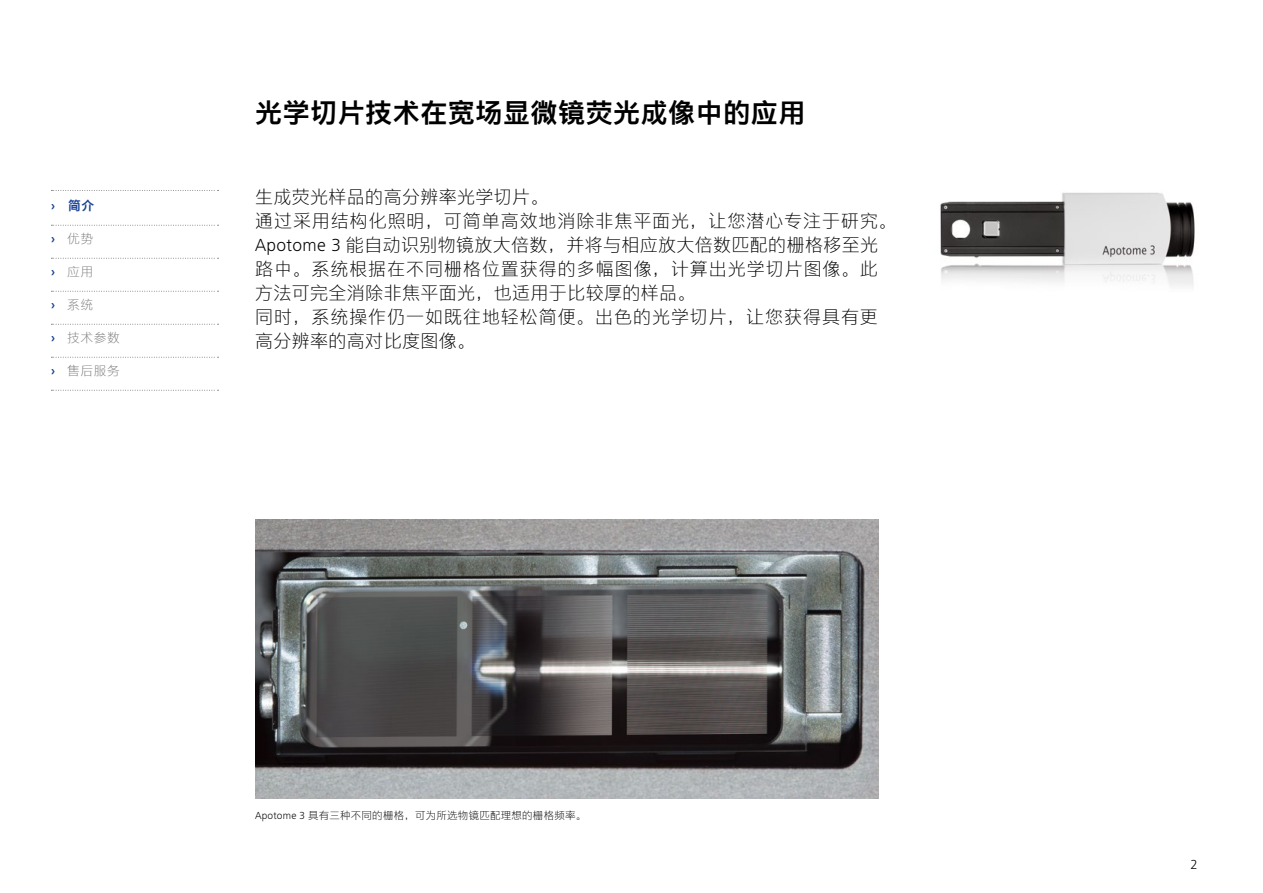
<style>
.page{position:relative;width:1263px;height:893px;background:#fff}
.page>*{position:absolute;margin:0;border:0;box-sizing:border-box;transform-origin:0 0}
.t1{font:27px "M Ying Hei PRC W7";letter-spacing:.02em;color:#000}
.t2{font:18px/24px "M Ying Hei PRC W3";letter-spacing:.05em;color:#000}
.t3{font:300 13.5px "ZEISS Frutiger Next W1 G";color:#000}
.t4{font:12.75px "M Ying Hei PRC W3";letter-spacing:.04em;color:#7c7b7b}
.t5{font:12.75px "M Ying Hei PRC W7";color:#164194}
.t6{font:10.5px "M Ying Hei PRC W3";letter-spacing:.02em;color:#000}
.s1{font-family:"ZEISS Frutiger Next W1 G";font-weight:700}
.s2{font-family:"ZEISS Frutiger Next W1 G";font-weight:700;color:#164194}
.s3{font-family:"ZEISS Frutiger Next W1 G";font-weight:300}
</style>
<div class="page">
<img style="left:940px;top:192px;width:255px;height:94px">
<img style="left:255px;top:519px;width:623px;height:279px">
<svg style="left:51px;top:190px;width:168px;height:1px"></svg>
<svg style="left:51px;top:225px;width:168px;height:1px"></svg>
<svg style="left:51px;top:258px;width:168px;height:1px"></svg>
<svg style="left:51px;top:291px;width:168px;height:1px"></svg>
<svg style="left:51px;top:324px;width:168px;height:1px"></svg>
<svg style="left:51px;top:357px;width:168px;height:1px"></svg>
<svg style="left:51px;top:390px;width:168px;height:1px"></svg>
<p class="t5" style="left:51px;top:198px;width:45px"><span class="s1">›</span> 简介</p>
<p class="t4" style="left:51px;top:231px;width:44px"><span class="s2">›</span> 优势</p>
<p class="t4" style="left:51px;top:264px;width:44px"><span class="s2">›</span> 应用</p>
<p class="t4" style="left:51px;top:297px;width:44px"><span class="s2">›</span> 系统</p>
<p class="t4" style="left:51px;top:330px;width:70px"><span class="s2">›</span> 技术参数</p>
<p class="t4" style="left:51px;top:363px;width:70px"><span class="s2">›</span> 售后服务</p>
<h1 class="t1" style="left:255px;top:95px;width:552px">光学切片技术在宽场显微镜荧光成像中的应用</h1>
<p class="t2" style="left:255px;top:185px;width:643px">生成荧光样品的高分辨率光学切片。<br>通过采用结构化照明，可简单高效地消除非焦平面光，让您潜心专注于研究。<br><span class="s3">Apotome 3</span> 能自动识别物镜放大倍数，并将与相应放大倍数匹配的栅格移至光路中。系统根据在不同栅格位置获得的多幅图像，计算出光学切片图像。此方法可完全消除非焦平面光，也适用于比较厚的样品。<br>同时，系统操作仍一如既往地轻松简便。出色的光学切片，让您获得具有更高分辨率的高对比度图像。</p>
<p class="t6" style="left:255px;top:809px;width:333px"><span class="s3">Apotome 3</span> 具有三种不同的栅格，可为所选物镜匹配理想的栅格频率。</p>
<p class="t3" style="left:1190px;top:855px;width:9px">2</p>
</div>
